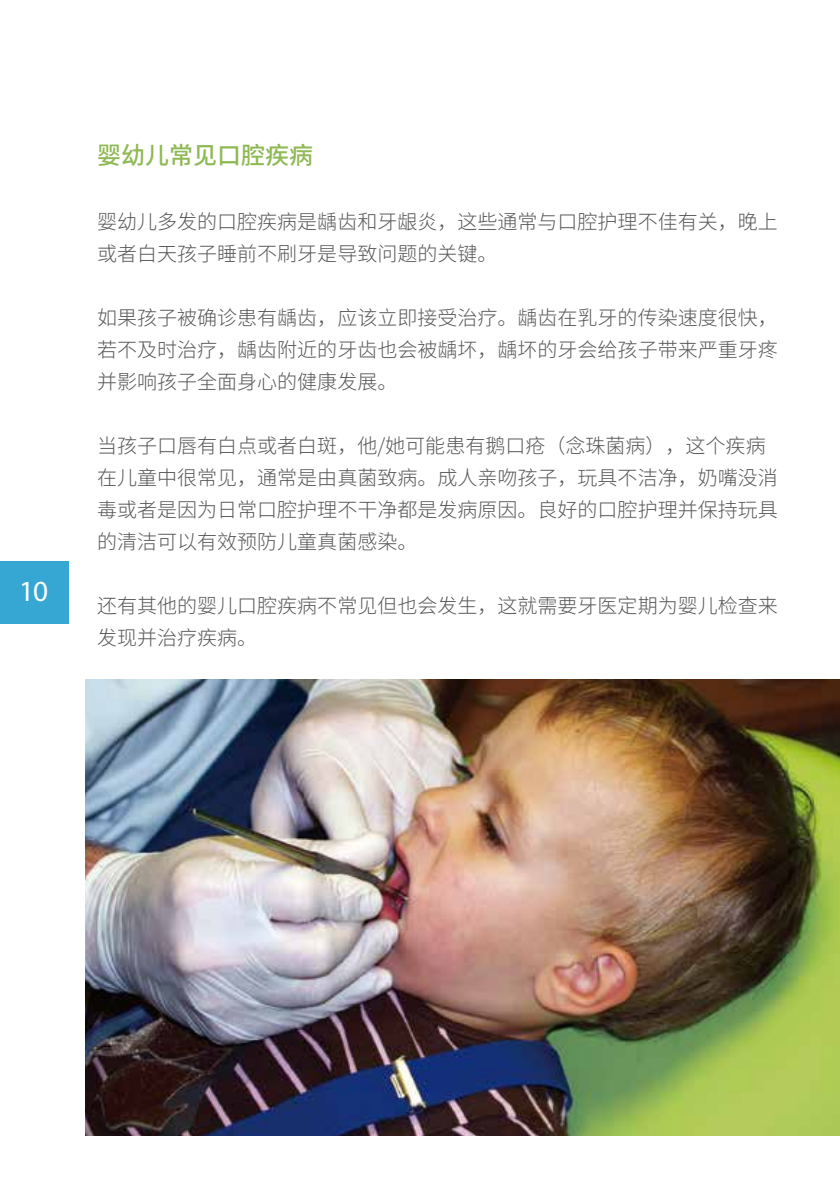
<style>
.page{position:relative;width:840px;height:1191px;background:#fff}
.page>*{position:absolute;margin:0;border:0;box-sizing:border-box;transform-origin:0 0}
.t1{font:29.2px "Myriad Pro";color:#fff}
.t2{font:500 24px "Source Han Sans CN";color:#8fb954}
.t3{font:300 20px/32px "Source Han Sans CN";color:#595757}
</style>
<div class="page">
<div style="left:0;top:561px;width:68px;height:62px;background:#35a7d2"></div>
<img style="left:85px;top:679px;width:754px;height:456px">
<h1 class="t1" style="left:19px;top:573px;width:30px">10</h1>
<p class="t2" style="left:97px;top:142px;width:217px">婴幼儿常见口腔疾病</p>
<p class="t3" style="left:97px;top:206px;width:682px">婴幼儿多发的口腔疾病是龋齿和牙龈炎，这些通常与口腔护理不佳有关，晚上或者白天孩子睡前不刷牙是导致问题的关键。</p>
<p class="t3" style="left:97px;top:302px;width:682px;text-align:justify">如果孩子被确诊患有龋齿，应该立即接受治疗。龋齿在乳牙的传染速度很快，若不及时治疗，龋齿附近的牙齿也会被龋坏，龋坏的牙会给孩子带来严重牙疼并影响孩子全面身心的健康发展。</p>
<p class="t3" style="left:97px;top:430px;width:682px">当孩子口唇有白点或者白斑，他/她可能患有鹅口疮（念珠菌病），这个疾病在儿童中很常见，通常是由真菌致病。成人亲吻孩子，玩具不洁净，奶嘴没消毒或者是因为日常口腔护理不干净都是发病原因。良好的口腔护理并保持玩具的清洁可以有效预防儿童真菌感染。</p>
<p class="t3" style="left:97px;top:590px;width:682px">还有其他的婴儿口腔疾病不常见但也会发生，这就需要牙医定期为婴儿检查来发现并治疗疾病。</p>
</div>
